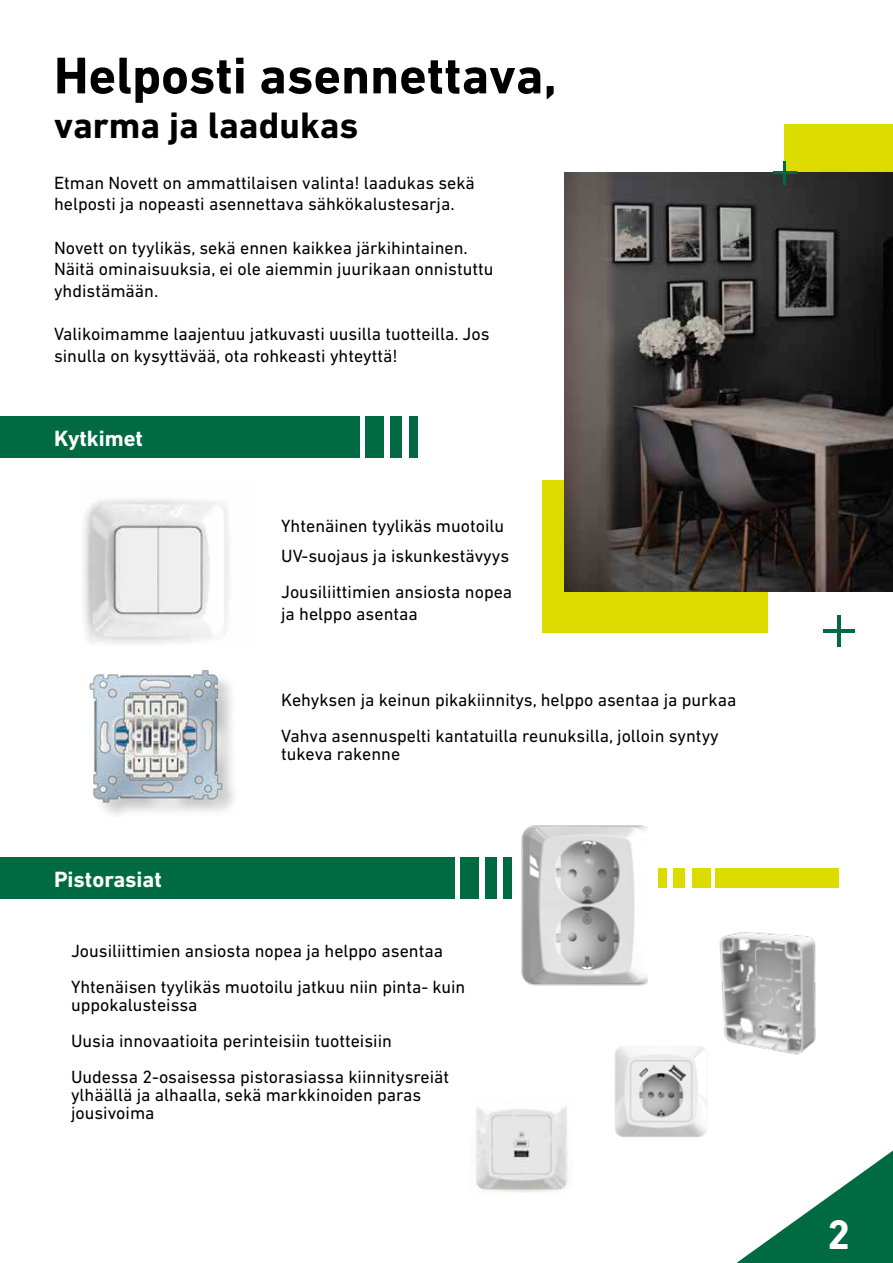
<style>
.page{position:relative;width:893px;height:1263px;background:#fff}
.page>*{position:absolute;margin:0;border:0;box-sizing:border-box;transform-origin:0 0}
.t1{font:700 52.5px "DIN Next LT Pro";color:#000}
.t2{font:700 42px "DIN Next LT Pro";color:#fff}
.t3{font:700 37.5px "DIN Next LT Pro";color:#000}
.t4{font:700 22.5px "DIN Next LT Pro";color:#fff}
.t5{font:18px/21.6px "DIN Next LT Pro";color:#000}
</style>
<div class="page">
<img style="left:89px;top:670px;width:145px;height:145px">
<img style="left:83px;top:499px;width:146px;height:145px">
<img style="left:719px;top:932px;width:97px;height:123px">
<img style="left:476px;top:1107px;width:92px;height:85px">
<img style="left:503px;top:825px;width:144px;height:161px">
<img style="left:615px;top:1046px;width:92px;height:91px">
<svg style="left:736px;top:1150px;width:157px;height:113px"></svg>
<div style="left:542px;top:480px;width:225px;height:152px;background:#dddc00"></div>
<div style="left:784px;top:124px;width:109px;height:152px;background:#dddc00"></div>
<img style="left:565px;top:173px;width:328px;height:419px">
<div style="left:0;top:416px;width:241px;height:42px;background:#006b42"></div>
<div style="left:0;top:857px;width:389px;height:42px;background:#006b42"></div>
<hr style="left:837px;top:616px;width:4px;height:31px;background:#006b42">
<hr style="left:823px;top:630px;width:32px;height:3px;background:#006b42">
<hr style="left:783px;top:161px;width:3px;height:24px;background:#006b42">
<hr style="left:773px;top:172px;width:23px;height:2px;background:#006b42">
<div style="left:54px;top:416px;width:306px;height:42px;background:#006b42"></div>
<div style="left:409px;top:416px;width:8px;height:42px;background:#006b42"></div>
<div style="left:390px;top:416px;width:12px;height:42px;background:#006b42"></div>
<div style="left:365px;top:416px;width:19px;height:42px;background:#006b42"></div>
<div style="left:149px;top:857px;width:305px;height:42px;background:#006b42"></div>
<div style="left:504px;top:857px;width:8px;height:42px;background:#006b42"></div>
<div style="left:485px;top:857px;width:12px;height:42px;background:#006b42"></div>
<div style="left:460px;top:857px;width:19px;height:42px;background:#006b42"></div>
<div style="left:716px;top:868px;width:123px;height:20px;background:#dddc00"></div>
<div style="left:658px;top:868px;width:8px;height:20px;background:#dddc00"></div>
<div style="left:673px;top:868px;width:12px;height:20px;background:#dddc00"></div>
<div style="left:692px;top:868px;width:18px;height:20px;background:#dddc00"></div>
<h1 class="t1" style="left:54px;top:45px;width:504px">Helposti asennettava,</h1>
<h3 class="t3" style="left:54px;top:104px;width:306px">varma ja laadukas</h3>
<p class="t5" style="left:54px;top:172px;width:422px">Etman Novett on ammattilaisen valinta! laadukas sekä helposti ja nopeasti asennettava sähkökalustesarja.</p>
<p class="t5" style="left:54px;top:236px;width:441px">Novett on tyylikäs, sekä ennen kaikkea järkihintainen.<br>Näitä ominaisuuksia, ei ole aiemmin juurikaan onnistuttu yhdistämään.</p>
<p class="t5" style="left:54px;top:323px;width:437px">Valikoimamme laajentuu jatkuvasti uusilla tuotteilla. Jos sinulla on kysyttävää, ota rohkeasti yhteyttä!</p>
<p class="t4" style="left:54px;top:425px;width:91px">Kytkimet</p>
<p class="t4" style="left:54px;top:866px;width:109px">Pistorasiat</p>
<p class="t5" style="left:281px;top:510px;width:229px;line-height:30px">Yhtenäinen tyylikäs muotoilu<br>UV-suojaus ja iskunkestävyys</p>
<p class="t5" style="left:281px;top:581px;width:233px">Jousiliittimien ansiosta nopea ja helppo asentaa</p>
<p class="t5" style="left:281px;top:682px;width:457px;line-height:36px">Kehyksen ja keinun pikakiinnitys, helppo asentaa ja purkaa<br>Vahva asennuspelti kantatuilla reunuksilla, jolloin syntyy</p>
<p class="t5" style="left:281px;top:743px;width:121px">tukeva rakenne</p>
<p class="t5" style="left:71px;top:933px;width:396px;line-height:36px">Jousiliittimien ansiosta nopea ja helppo asentaa<br>Yhtenäisen tyylikäs muotoilu jatkuu niin pinta- kuin</p>
<p class="t5" style="left:71px;top:987px;width:380px;line-height:36px">uppokalusteissa<br>Uusia innovaatioita perinteisiin tuotteisiin<br>Uudessa 2-osaisessa pistorasiassa kiinnitysreiät</p>
<p class="t5" style="left:71px;top:1086px;width:352px;line-height:18px">ylhäällä ja alhaalla, sekä markkinoiden paras jousivoima</p>
<h2 class="t2" style="left:827px;top:1210px;width:25px">2</h2>
</div>
